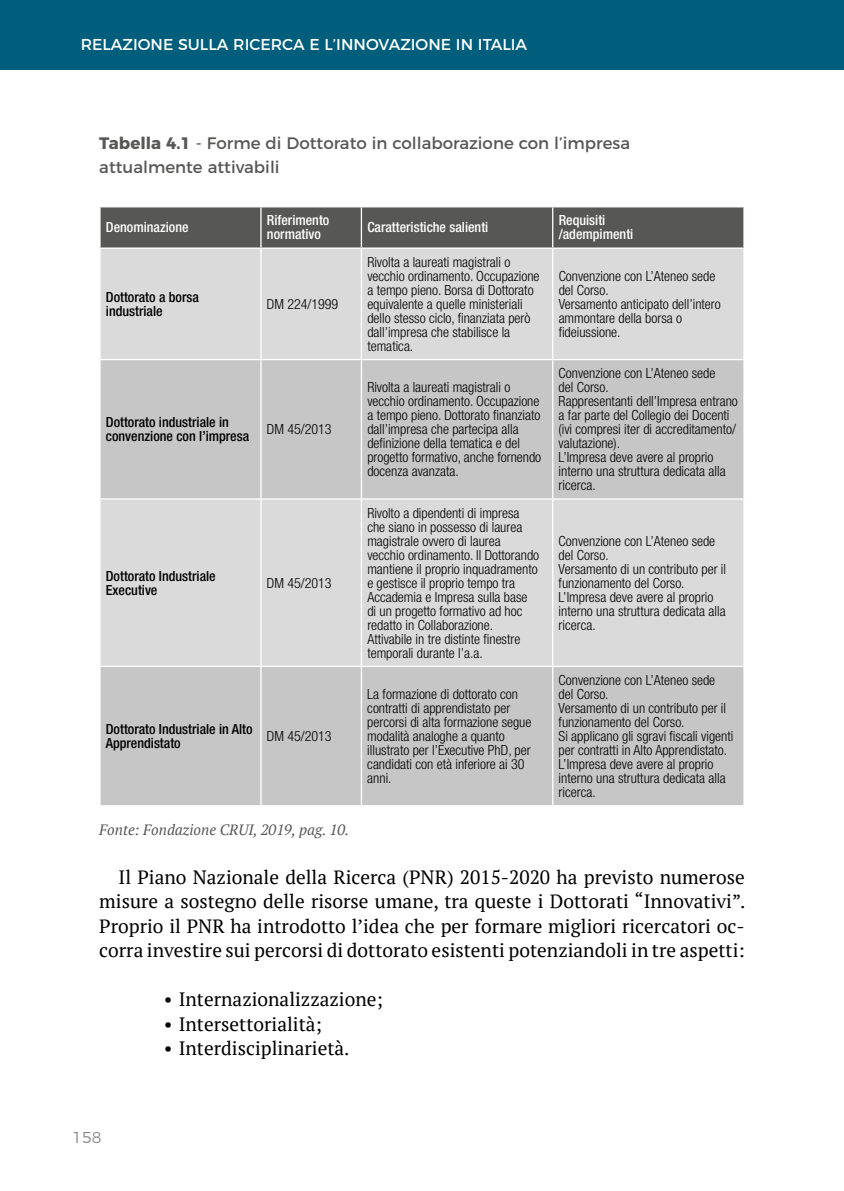
<style>
.page{position:relative;width:844px;height:1191px;background:#fff}
.page>*{position:absolute;margin:0;border:0;box-sizing:border-box;transform-origin:0 0}
.t1{font:19.25px/24.5px "PT Serif";color:#000;text-align:justify}
.t2{font:16.62px/24.5px "Montserrat";color:#575756}
.t3{font:15.75px "Montserrat";color:#fff}
.t4{font:300 15.75px "Montserrat";color:#878787}
.t5{font:italic 14.88px "PT Serif";color:#575756}
.t6{font:300 condensed 14px/14px "Helvetica Neue LT Pro";color:#000}
.t7{font:500 condensed 14px/14px "Helvetica Neue LT Pro";color:#000}
.t8{font:500 condensed 14px/14px "Helvetica Neue LT Pro";color:#fff}
.s1{font-weight:700}
</style>
<div class="page">
<div style="left:0;top:0;width:843px;height:69px;background:#005e7d"></div>
<div style="left:101px;top:207px;width:642px;height:40px;background:#575756"></div>
<div style="left:101px;top:249px;width:642px;height:110px;background:#dadada"></div>
<svg style="left:101px;top:360px;width:642px;height:445px;background:#cdcdcd"></svg>
<hr style="left:260px;top:207px;width:1px;height:40px;background:#fff">
<hr style="left:360px;top:207px;width:2px;height:40px;background:#fff">
<hr style="left:552px;top:207px;width:1px;height:40px;background:#fff">
<hr style="left:260px;top:249px;width:1px;height:110px;background:#fff">
<hr style="left:360px;top:249px;width:2px;height:110px;background:#fff">
<hr style="left:552px;top:249px;width:1px;height:110px;background:#fff">
<hr style="left:260px;top:360px;width:1px;height:138px;background:#fff">
<hr style="left:360px;top:360px;width:2px;height:138px;background:#fff">
<hr style="left:552px;top:360px;width:1px;height:138px;background:#fff">
<hr style="left:99px;top:498px;width:162px;height:1px;background:#fff">
<hr style="left:261px;top:498px;width:100px;height:1px;background:#fff">
<hr style="left:260px;top:499px;width:1px;height:166px;background:#fff">
<hr style="left:361px;top:498px;width:191px;height:1px;background:#fff">
<hr style="left:360px;top:499px;width:2px;height:166px;background:#fff">
<hr style="left:552px;top:498px;width:192px;height:1px;background:#fff">
<hr style="left:552px;top:499px;width:1px;height:166px;background:#fff">
<hr style="left:99px;top:665px;width:162px;height:2px;background:#fff">
<hr style="left:261px;top:665px;width:100px;height:2px;background:#fff">
<hr style="left:260px;top:667px;width:1px;height:138px;background:#fff">
<hr style="left:361px;top:665px;width:191px;height:2px;background:#fff">
<hr style="left:360px;top:667px;width:2px;height:138px;background:#fff">
<hr style="left:552px;top:665px;width:192px;height:2px;background:#fff">
<hr style="left:552px;top:667px;width:1px;height:138px;background:#fff">
<p class="t3" style="left:81px;top:32px;width:448px">RELAZIONE SULLA RICERCA E L’INNOVAZIONE IN ITALIA</p>
<p class="t2" style="left:99px;top:129px;width:532px"><span class="s1">Tabella 4.1</span> - Forme di Dottorato in collaborazione con l’impresa attualmente attivabili</p>
<p class="t8" style="left:106px;top:220px;width:84px">Denominazione</p>
<p class="t8" style="left:267px;top:213px;width:64px">Riferimento normativo</p>
<p class="t8" style="left:367px;top:220px;width:122px">Caratteristiche salienti</p>
<p class="t8" style="left:558px;top:213px;width:76px">Requisiti /adempimenti</p>
<p class="t7" style="left:106px;top:290px;width:94px">Dottorato a borsa industriale</p>
<p class="t6" style="left:267px;top:297px;width:73px">DM 224/1999</p>
<p class="t7" style="left:106px;top:415px;width:145px">Dottorato industriale in convenzione con l’impresa</p>
<p class="t6" style="left:267px;top:422px;width:66px">DM 45/2013</p>
<p class="t7" style="left:106px;top:568px;width:111px">Dottorato Industriale<br>Executive</p>
<p class="t6" style="left:267px;top:575px;width:66px">DM 45/2013</p>
<p class="t7" style="left:106px;top:722px;width:148px">Dottorato Industriale in Alto<br>Apprendistato</p>
<p class="t6" style="left:267px;top:729px;width:66px">DM 45/2013</p>
<p class="t6" style="left:367px;top:255px;width:174px">Rivolta a laureati magistrali o vecchio ordinamento. Occupazione a tempo pieno. Borsa di Dottorato equivalente a quelle ministeriali dello stesso ciclo, finanziata però dall’impresa che stabilisce la tematica.</p>
<p class="t6" style="left:367px;top:380px;width:175px">Rivolta a laureati magistrali o vecchio ordinamento. Occupazione a tempo pieno. Dottorato finanziato dall’impresa che partecipa alla definizione della tematica e del progetto formativo, anche fornendo docenza avanzata.</p>
<p class="t6" style="left:367px;top:505px;width:173px">Rivolto a dipendenti di impresa che siano in possesso di laurea magistrale ovvero di laurea vecchio ordinamento. Il Dottorando mantiene il proprio inquadramento e gestisce il proprio tempo tra<br>Accademia e Impresa sulla base di un progetto formativo ad hoc redatto in Collaborazione.<br>Attivabile in tre distinte finestre temporali durante l’a.a.</p>
<p class="t6" style="left:367px;top:687px;width:166px">La formazione di dottorato con contratti di apprendistato per percorsi di alta formazione segue modalità analoghe a quanto illustrato per l’Executive PhD, per candidati con età inferiore ai 30 anni.</p>
<p class="t6" style="left:558px;top:269px;width:163px">Convenzione con L’Ateneo sede del Corso.<br>Versamento anticipato dell’intero ammontare della borsa o fideiussione.</p>
<p class="t6" style="left:558px;top:366px;width:181px">Convenzione con L’Ateneo sede<br>del Corso.<br>Rappresentanti dell’Impresa entrano a far parte del Collegio dei Docenti (ivi compresi iter di accreditamento/ valutazione).<br>L’Impresa deve avere al proprio interno una struttura dedicata alla ricerca.</p>
<p class="t6" style="left:558px;top:533px;width:169px">Convenzione con L’Ateneo sede del Corso.<br>Versamento di un contributo per il funzionamento del Corso.<br>L’Impresa deve avere al proprio interno una struttura dedicata alla ricerca.</p>
<p class="t6" style="left:558px;top:673px;width:176px">Convenzione con L’Ateneo sede del Corso.<br>Versamento di un contributo per il funzionamento del Corso.<br>Si applicano gli sgravi fiscali vigenti per contratti in Alto Apprendistato.<br>L’Impresa deve avere al proprio interno una struttura dedicata alla ricerca.</p>
<p class="t5" style="left:99px;top:820px;width:251px">Fonte: Fondazione CRUI, 2019, pag. 10.</p>
<p class="t1" style="left:99px;top:864px;width:647px;text-indent:19px">Il Piano Nazionale della Ricerca (PNR) 2015-2020 ha previsto numerose misure a sostegno delle risorse umane, tra queste i Dottorati “Innovativi”.<br>Proprio il PNR ha introdotto l’idea che per formare migliori ricercatori oc&shy;corra investire sui percorsi di dottorato esistenti potenziandoli in tre aspetti:</p>
<h1 class="t1" style="left:164px;top:987px;width:220px">• Internazionalizzazione;</h1>
<h1 class="t1" style="left:164px;top:1011px;width:160px">• Intersettorialità;</h1>
<h1 class="t1" style="left:164px;top:1036px;width:187px">• Interdisciplinarietà.</h1>
<p class="t4" style="left:72px;top:1125px;width:31px">158</p>
</div>
